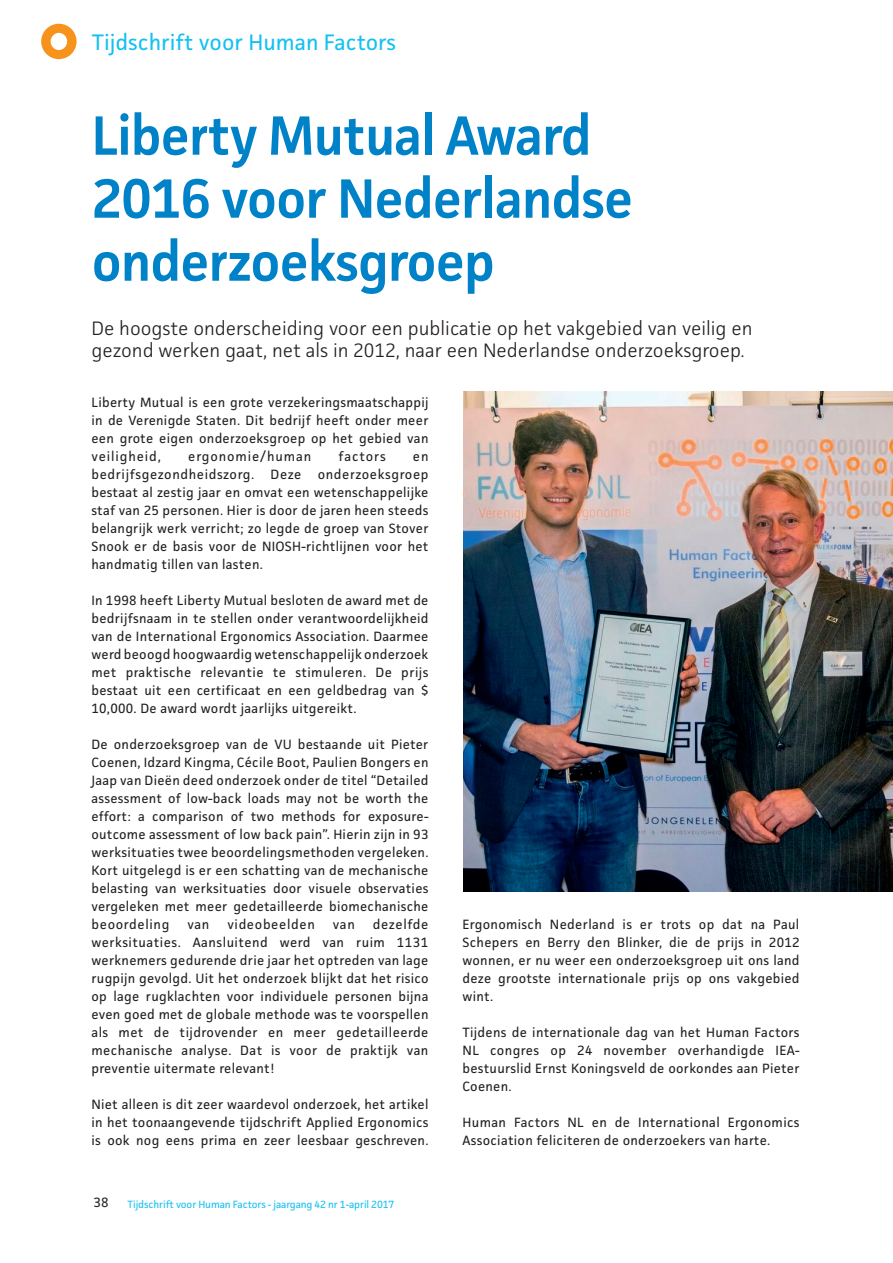
<style>
.page{position:relative;width:893px;height:1263px;background:#fff}
.page>*{position:absolute;margin:0;border:0;box-sizing:border-box;transform-origin:0 0}
.t1{font:600 55.5px/63px "Facit";letter-spacing:-.02em;color:#0082c8}
.t2{font:22.5px "Facit";color:#15c0f2}
.t3{font:300 19.5px/22.5px "Facit";color:#231f20}
.t4{font:13.5px/18px "Facit";letter-spacing:.02em;color:#231f20;text-align:justify}
.t5{font:13.5px "Facit";letter-spacing:.065em;color:#231f20}
.t6{font:13.5px "Facit";letter-spacing:.05em;color:#231f20}
.t7{font:10.5px "Facit";letter-spacing:-.01em;color:#15c0f2}
</style>
<div class="page">
<svg style="left:41px;top:24px;width:36px;height:35px"></svg>
<hr style="left:892px;top:0;width:1px;height:297px;background:#e7e5e5">
<img style="left:463px;top:392px;width:430px;height:499px">
<h2 class="t2" style="left:92px;top:28px;width:306px">Tijdschrift voor Human Factors</h2>
<h1 class="t1" style="left:91px;top:103px;width:543px">Liberty Mutual Award<br>2016 voor Nederlandse onderzoeksgroep</h1>
<h3 class="t3" style="left:91px;top:316px;width:662px">De hoogste onderscheiding voor een publicatie op het vakgebied van veilig en gezond werken gaat, net als in 2012, naar een Nederlandse onderzoeksgroep.</h3>
<p class="t4" style="left:91px;top:393px;width:339px">Liberty Mutual is een grote verzekeringsmaatschappij in de Verenigde Staten. Dit bedrijf heeft onder meer een grote eigen onderzoeksgroep op het gebied van veiligheid,</p>
<p class="t5" style="left:188px;top:448px;width:125px">ergonomie/human</p>
<p class="t4" style="left:338px;top:447px;width:49px">factors</p>
<p class="t4" style="left:91px;top:447px;width:339px;text-indent:321px">en bedrijfsgezondheidszorg. Deze onderzoeksgroep bestaat al zestig jaar en omvat een wetenschappelijke staf van 25 personen. Hier is door de jaren heen steeds belangrijk werk verricht; zo legde de groep van Stover Snook er de basis voor de NIOSH-richtlijnen voor het handmatig tillen van lasten.</p>
<p class="t4" style="left:91px;top:591px;width:339px">In 1998 heeft Liberty Mutual besloten de award met de bedrijfsnaam in te stellen onder verantwoordelijkheid van de International Ergonomics Association. Daarmee werd beoogd hoogwaardig wetenschappelijk onderzoek met praktische relevantie te stimuleren. De prijs bestaat uit een certificaat en een geldbedrag van $ 10,000. De award wordt jaarlijks uitgereikt.</p>
<p class="t4" style="left:91px;top:735px;width:339px">De onderzoeksgroep van de VU bestaande uit Pieter Coenen, Idzard Kingma, Cécile Boot, Paulien Bongers en Jaap van Dieën deed onderzoek onder de titel “Detailed assessment of low-back loads may not be worth the effort: a comparison of two methods for exposure&shy;outcome assessment of low back pain”. Hierin zijn in 93 werksituaties twee beoordelingsmethoden vergeleken.<br>Kort uitgelegd is er een schatting van de mechanische belasting van werksituaties door visuele observaties vergeleken met meer gedetailleerde biomechanische beoordeling</p>
<p class="t4" style="left:463px;top:915px;width:339px">Ergonomisch Nederland is er trots op dat na Paul Schepers en Berry den Blinker, die de prijs in 2012 wonnen, er nu weer een onderzoeksgroep uit ons land deze grootste internationale prijs op ons vakgebied wint.</p>
<p class="t4" style="left:463px;top:1023px;width:339px">Tijdens de internationale dag van het Human Factors NL congres op 24 november overhandigde IEA&shy;bestuurslid Ernst Koningsveld de oorkondes aan Pieter Coenen.</p>
<p class="t4" style="left:463px;top:1113px;width:339px">Human Factors NL en de International Ergonomics<br>Association feliciteren de onderzoekers van harte.</p>
<p class="t4" style="left:91px;top:915px;width:339px;text-indent:281px">dezelfde werksituaties. Aansluitend werd van ruim 1131 werknemers gedurende drie jaar het optreden van lage rugpijn gevolgd. Uit het onderzoek blijkt dat het risico op lage rugklachten voor individuele personen bijna even goed met de globale methode was te voorspellen als met de tijdrovender en meer gedetailleerde mechanische analyse. Dat is voor de praktijk van preventie uitermate relevant!</p>
<p class="t4" style="left:91px;top:1095px;width:339px">Niet alleen is dit zeer waardevol onderzoek, het artikel in het toonaangevende tijdschrift Applied Ergonomics is ook nog eens prima en zeer leesbaar geschreven.</p>
<p class="t4" style="left:187px;top:915px;width:23px">van</p>
<p class="t6" style="left:227px;top:916px;width:89px">videobeelden</p>
<p class="t4" style="left:333px;top:915px;width:23px">van</p>
<p class="t4" style="left:94px;top:1193px;width:16px">38</p>
<p class="t7" style="left:128px;top:1197px;width:268px">Tijdschrift voor Human Factors - jaargang 42 nr 1-april 2017</p>
</div>
